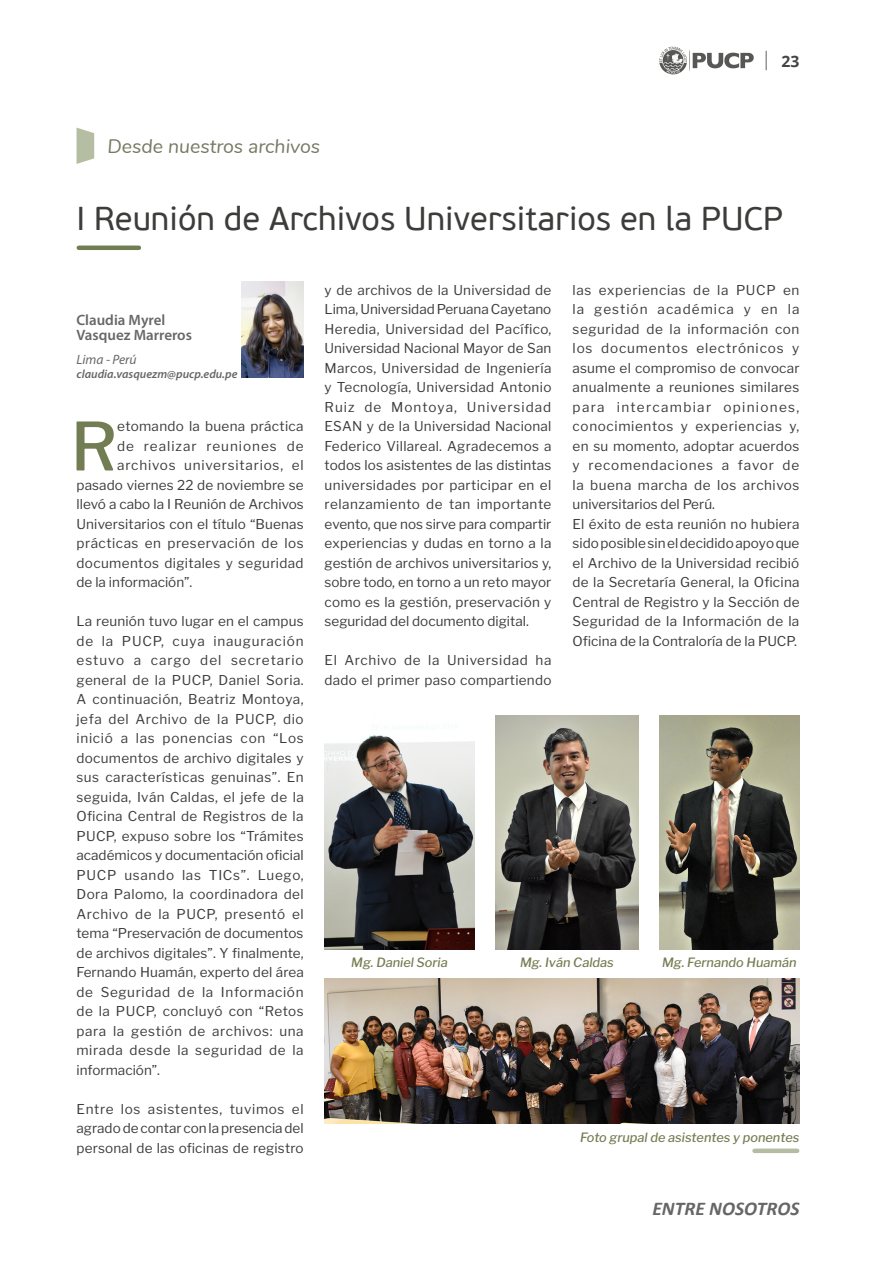
<style>
.page{position:relative;width:893px;height:1263px;background:#fff}
.page>*{position:absolute;margin:0;border:0;box-sizing:border-box;transform-origin:0 0}
.t1{font:500 66px "Libre Franklin";color:#737d53}
.t2{font:33px "PF Beau Sans Pro";color:#3c3c3b}
.t3{font:italic 19.5px "Nunito";color:#757a62}
.t4{font:italic 700 19.5px "Calibri";color:#666}
.t5{font:700 15.75px "Open Sans";color:#454444}
.t6{font:600 15px/15px "Myriad Pro";color:#666766}
.t7{font:13.5px/19.5px "Libre Franklin";letter-spacing:.015em;color:#3c3c3b;text-align:justify}
.t8{font:13.5px "Libre Franklin";letter-spacing:.035em;color:#3c3c3b}
.t9{font:13.5px "Libre Franklin";letter-spacing:.06em;color:#3c3c3b}
.t10{font:13.5px "Libre Franklin";letter-spacing:.075em;color:#3c3c3b}
.t11{font:italic 13.5px "Myriad Pro";color:#666766}
.t12{font:italic 500 12.75px "Libre Franklin";color:#747d52}
.t13{font:italic 600 12px "Myriad Pro";color:#666766}
</style>
<div class="page">
<svg style="left:659px;top:47px;width:95px;height:27px"></svg>
<svg style="left:766px;top:51px;width:1px;height:19px"></svg>
<svg style="left:77px;top:128px;width:17px;height:36px"></svg>
<img style="left:242px;top:282px;width:61px;height:96px">
<hr style="left:79px;top:246px;width:60px;height:4px;background:#737d53">
<img style="left:325px;top:725px;width:149px;height:224px">
<img style="left:659px;top:716px;width:140px;height:233px">
<img style="left:496px;top:716px;width:142px;height:233px">
<img style="left:325px;top:978px;width:474px;height:145px">
<div style="left:755px;top:1148px;width:42px;height:5px;background:#b4bca2"></div>
<h3 class="t3" style="left:107px;top:132px;width:214px">Desde nuestros archivos</h3>
<p class="t5" style="left:781px;top:50px;width:19px">23</p>
<h2 class="t2" style="left:77px;top:199px;width:708px">I Reunión de Archivos Universitarios en la PUCP</h2>
<p class="t6" style="left:77px;top:312px;width:117px">Claudia Myrel<br>Vasquez Marreros</p>
<p class="t11" style="left:77px;top:351px;width:62px">Lima - Perú</p>
<p class="t13" style="left:77px;top:366px;width:162px">claudia.vasquezm@pucp.edu.pe</p>
<h1 class="t1" style="left:71px;top:407px;width:48px">R</h1>
<p class="t7" style="left:117px;top:417px;width:188px">etomando la buena práctica</p>
<p class="t10" style="left:117px;top:438px;width:188px">de realizar reuniones de</p>
<p class="t9" style="left:117px;top:457px;width:188px">archivos universitarios, el</p>
<p class="t7" style="left:77px;top:475px;width:229px">pasado viernes 22 de noviembre se</p>
<p class="t7" style="left:77px;top:495px;width:229px">llevó a cabo la I Reunión de Archivos</p>
<p class="t7" style="left:77px;top:514px;width:229px">Universitarios con el título “Buenas</p>
<p class="t8" style="left:77px;top:535px;width:229px">prácticas en preservación de los</p>
<p class="t7" style="left:77px;top:553px;width:229px">documentos digitales y seguridad</p>
<p class="t7" style="left:77px;top:573px;width:117px">de la información”.</p>
<p class="t7" style="left:77px;top:612px;width:229px">La reunión tuvo lugar en el campus de la PUCP, cuya inauguración estuvo a cargo del secretario general de la PUCP, Daniel Soria.<br>A continuación, Beatriz Montoya, jefa del Archivo de la PUCP, dio inició a las ponencias con “Los documentos de archivo digitales y sus características genuinas”. En seguida, Iván Caldas, el jefe de la Oficina Central de Registros de la PUCP, expuso sobre los “Trámites académicos y documentación oficial PUCP usando las TICs”. Luego, Dora Palomo, la coordinadora del Archivo de la PUCP, presentó el tema “Preservación de documentos de archivos digitales”. Y finalmente, Fernando Huamán, experto del área de Seguridad de la Información de la PUCP, concluyó con “Retos para la gestión de archivos: una mirada desde la seguridad de la información”.</p>
<p class="t7" style="left:77px;top:1099px;width:229px">Entre los asistentes, tuvimos el agrado de contar con la presencia del personal de las oficinas de registro</p>
<p class="t7" style="left:325px;top:280px;width:228px">y de archivos de la Universidad de Lima, Universidad Peruana Cayetano Heredia, Universidad del Pacífico, Universidad Nacional Mayor de San Marcos, Universidad de Ingeniería y Tecnología, Universidad Antonio Ruiz de Montoya, Universidad ESAN y de la Universidad Nacional Federico Villareal. Agradecemos a todos los asistentes de las distintas universidades por participar en el relanzamiento de tan importante evento, que nos sirve para compartir experiencias y dudas en torno a la gestión de archivos universitarios y, sobre todo, en torno a un reto mayor como es la gestión, preservación y seguridad del documento digital.</p>
<p class="t7" style="left:325px;top:650px;width:228px">El Archivo de la Universidad ha dado el primer paso compartiendo</p>
<p class="t7" style="left:573px;top:280px;width:228px;text-align:left">las experiencias de la PUCP en la gestión académica y en la seguridad de la información con los documentos electrónicos y asume el compromiso de convocar anualmente a reuniones similares para intercambiar opiniones, conocimientos y experiencias y, en su momento, adoptar acuerdos y recomendaciones a favor de la buena marcha de los archivos universitarios del Perú.<br>El éxito de esta reunión no hubiera sido posible sin el decidido apoyo que el Archivo de la Universidad recibió de la Secretaría General, la Oficina<br>Central de Registro y la Sección de<br>Seguridad de la Información de la<br>Oficina de la Contraloría de la PUCP.</p>
<p class="t12" style="left:351px;top:954px;width:98px">Mg. Daniel Soria</p>
<p class="t12" style="left:520px;top:954px;width:95px">Mg. Iván Caldas</p>
<p class="t12" style="left:662px;top:954px;width:136px">Mg. Fernando Huamán</p>
<p class="t12" style="left:580px;top:1129px;width:221px">Foto grupal de asistentes y ponentes</p>
<h3 class="t4" style="left:652px;top:1196px;width:148px">ENTRE NOSOTROS</h3>
</div>
